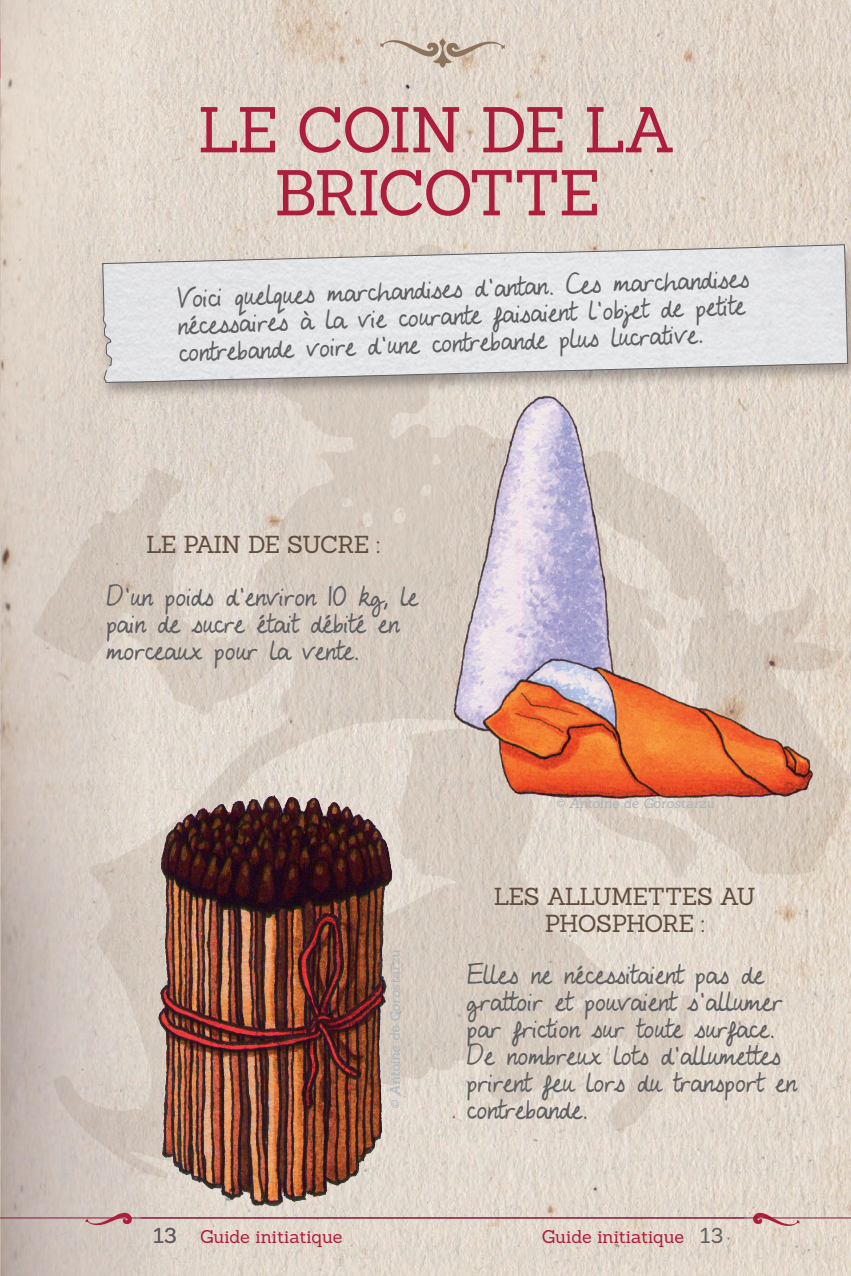
<style>
.page{position:relative;width:851px;height:1276px;background:#fff}
.page>*{position:absolute;margin:0;border:0;box-sizing:border-box;transform-origin:0 0}
.t1{font:63px/63px "Sanchez";letter-spacing:-.04em;color:#ad1d3c;text-align:center}
.t2{font:24.6px/27px "My Lucky Penny";color:#5f5f62}
.t3{font:24px/27px "Sanchez";letter-spacing:-.045em;color:#614d3e;text-align:center}
.t4{font:18px "Sanchez";letter-spacing:-.01em;color:#ad1d3c}
.t5{font:italic 13.5px "Sanchez";letter-spacing:-.005em;color:#acb5bd}
.s1{font-size:21px;color:#5f5f62}
</style>
<div class="page">
<img style="left:0;top:0;width:850px;height:1276px">
<svg style="left:751px;top:1211px;width:48px;height:16px"></svg>
<hr style="left:0;top:1217px;width:744px;height:1px;background:#861643">
<img style="left:34px;top:244px;width:816px;height:934px">
<img style="left:437px;top:400px;width:400px;height:423px">
<svg style="left:380px;top:38px;width:125px;height:30px;background:#cfc0b2"></svg>
<div style="left:95px;top:241px;width:755px;height:159px;background:#231f20;opacity:.36"></div>
<svg style="left:101px;top:244px;width:746px;height:139px;background:#deddde"></svg>
<img style="left:104px;top:755px;width:333px;height:516px">
<hr style="left:140px;top:1217px;width:710px;height:1px;background:#861643">
<svg style="left:85px;top:1211px;width:48px;height:15px"></svg>
<h1 class="t1" style="left:198px;top:98px;width:480px">LE COIN DE LA<br>BRICOTTE</h1>
<p class="t2" style="left:176px;top:285px;width:574px;rotate:-2deg">Voici quelques marchandises d’antan. Ces marchandises nécessaires à la vie courante faisaient l’objet de petite contrebande voire d’une contrebande plus lucrative.</p>
<p class="t3" style="left:146px;top:531px;width:236px">LE PAIN DE SUCRE :</p>
<p class="t2" style="left:106px;top:583px;width:313px">D’un poids d’environ 10 kg, le pain de sucre était débité en morceaux pour la vente.</p>
<p class="t4" style="left:153px;top:1224px;width:190px"><span class="s1">13</span> Guide initiatique</p>
<p class="t5" style="left:386px;top:1109px;width:160px;rotate:-90deg">© Antoine de Gorostarzu</p>
<p class="t5" style="left:555px;top:795px;width:160px">© Antoine de Gorostarzu</p>
<p class="t3" style="left:494px;top:882px;width:263px">LES ALLUMETTES AU<br>PHOSPHORE :</p>
<p class="t2" style="left:467px;top:961px;width:331px">Elles ne nécessitaient pas de grattoir et pouvaient s’allumer par friction sur toute surface.<br>De nombreux lots d’allumettes prirent feu lors du transport en contrebande.</p>
<p class="t4" style="left:541px;top:1224px;width:183px">Guide initiatique <span class="s1">13</span></p>
</div>
